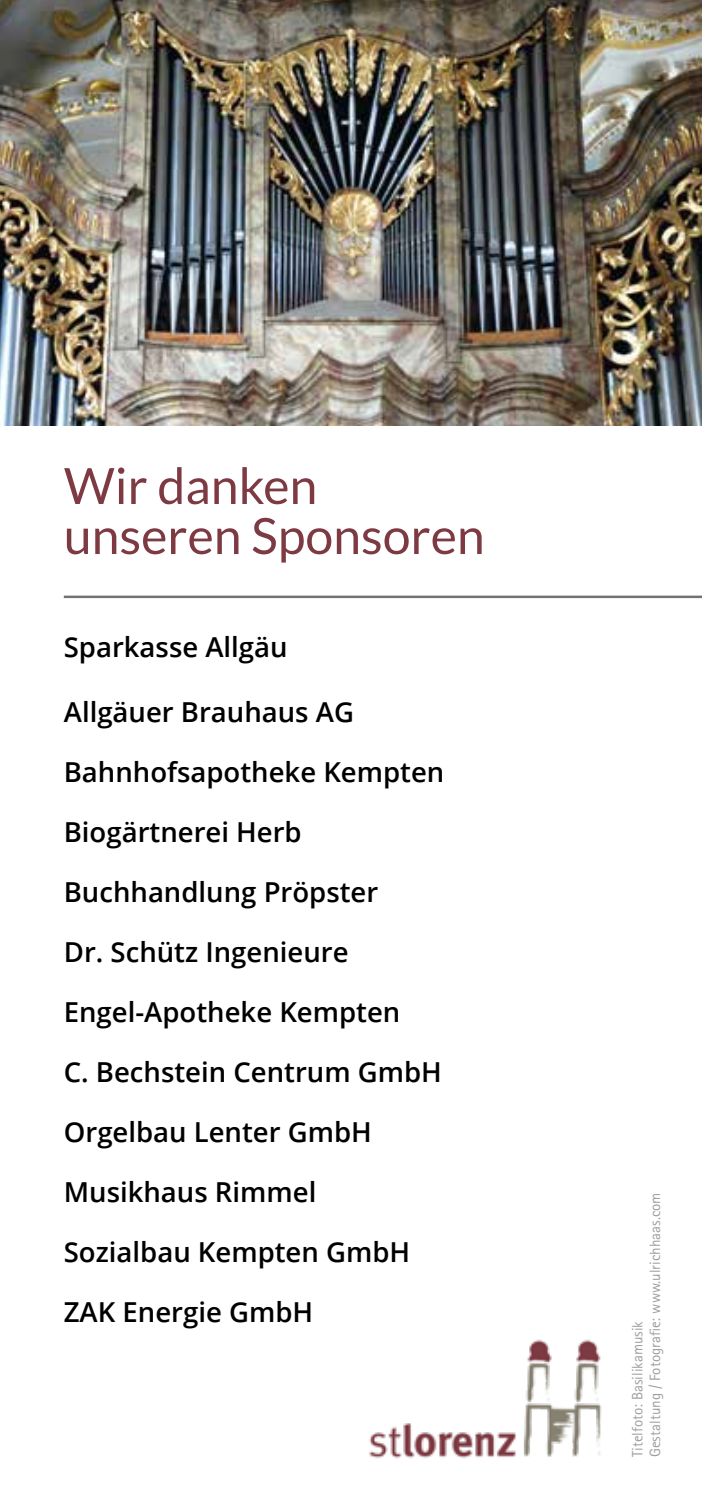
<style>
.page{position:relative;width:702px;height:1489px;background:#fff}
.page>*{position:absolute;margin:0;border:0;box-sizing:border-box;transform-origin:0 0}
.t1{font:50px/50px "Lato";color:#7e3a43}
.t2{font:600 27.5px/60px "Open Sans";color:#000}
.t3{font:15px/17.5px "Rotis Sans Serif";color:#9c9e9f}
</style>
<div class="page">
<img style="left:369px;top:1339px;width:233px;height:120px">
<hr style="left:64px;top:595px;width:638px;height:3px;background:#727375">
<img style="left:0;top:0;width:702px;height:425px">
<h1 class="t1" style="left:64px;top:460px;width:422px">Wir danken unseren Sponsoren</h1>
<p class="t2" style="left:64px;top:616px;width:225px">Sparkasse Allgäu</p>
<p class="t2" style="left:64px;top:681px;width:382px">Allgäuer Brauhaus AG<br>Bahnhofsapotheke Kempten<br>Biogärtnerei Herb<br>Buchhandlung Pröpster<br>Dr. Schütz Ingenieure<br>Engel-Apotheke Kempten<br>C. Bechstein Centrum GmbH<br>Orgelbau Lenter GmbH<br>Musikhaus Rimmel<br>Sozialbau Kempten GmbH<br>ZAK Energie GmbH</p>
<p class="t3" style="left:628px;top:1456px;width:266px;rotate:-90deg">Titelfoto: Basilikamusik<br>Gestaltung / Fotografie: www.ulrichhaas.com</p>
</div>
